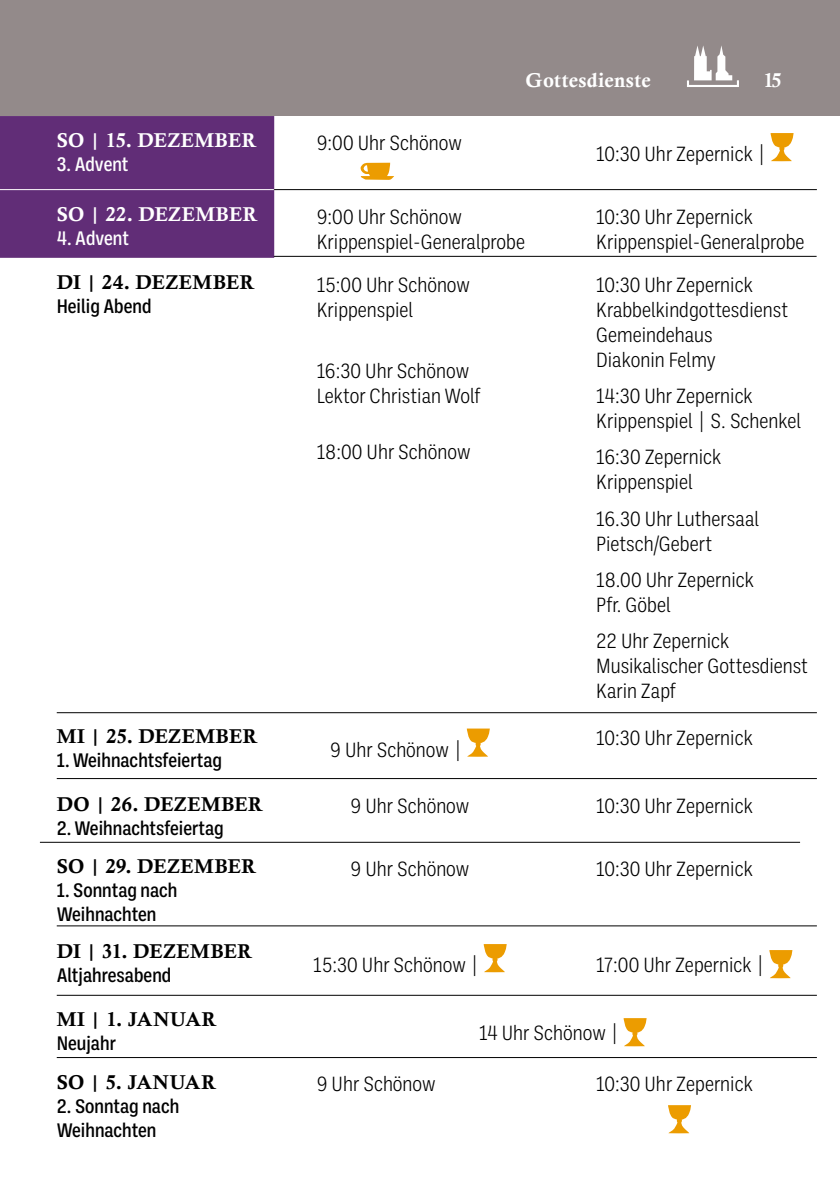
<style>
.page{position:relative;width:840px;height:1191px;background:#fff}
.page>*{position:absolute;margin:0;border:0;box-sizing:border-box;transform-origin:0 0}
.t1{font:300 21px/25px "Ballinger Condensed";color:#000}
.t2{font:500 20px/24px "Ballinger Condensed";color:#000}
.t3{font:20px "Calis MT Bol";letter-spacing:.015em;color:#000}
.t4{font:20px "Calis MT Bol";letter-spacing:.01em;color:#fff}
.t5{font:500 20px "Ballinger Condensed";letter-spacing:-.005em;color:#fff}
.t6{font:20px "Calis MT Bol";letter-spacing:.04em;color:#000}
</style>
<div class="page">
<div style="left:0;top:0;width:839px;height:116px;background:#938a8a"></div>
<svg style="left:687px;top:46px;width:51px;height:41px"></svg>
<div style="left:0;top:116px;width:274px;height:142px;background:#612d77"></div>
<svg style="left:360px;top:163px;width:34px;height:17px"></svg>
<svg style="left:770px;top:133px;width:23px;height:28px"></svg>
<svg style="left:466px;top:728px;width:23px;height:29px"></svg>
<svg style="left:483px;top:944px;width:23px;height:28px"></svg>
<svg style="left:769px;top:950px;width:22px;height:28px"></svg>
<svg style="left:623px;top:1018px;width:23px;height:28px"></svg>
<svg style="left:668px;top:1105px;width:22px;height:28px"></svg>
<hr style="left:57px;top:712px;width:759px;height:1px;background:#000">
<hr style="left:57px;top:778px;width:759px;height:1px;background:#000">
<hr style="left:57px;top:995px;width:759px;height:1px;background:#000">
<hr style="left:57px;top:925px;width:759px;height:1px;background:#000">
<hr style="left:40px;top:842px;width:759px;height:1px;background:#000">
<hr style="left:57px;top:1057px;width:759px;height:1px;background:#000">
<hr style="left:274px;top:256px;width:542px;height:1px;background:#000">
<hr style="left:274px;top:189px;width:542px;height:1px;background:#000">
<hr style="left:0;top:189px;width:274px;height:1px;background:#fff">
<p class="t4" style="left:57px;top:129px;width:201px">SO | 15. DEZEMBER</p>
<p class="t5" style="left:57px;top:153px;width:73px">3. Advent</p>
<p class="t4" style="left:57px;top:203px;width:202px">SO | 22. DEZEMBER</p>
<p class="t5" style="left:57px;top:227px;width:74px">4. Advent</p>
<p class="t3" style="left:57px;top:271px;width:199px">DI | 24. DEZEMBER</p>
<p class="t2" style="left:57px;top:294px;width:96px">Heilig Abend</p>
<p class="t3" style="left:57px;top:724px;width:202px">MI | 25. DEZEMBER</p>
<p class="t2" style="left:57px;top:748px;width:167px">1. Weihnachtsfeiertag</p>
<p class="t3" style="left:57px;top:792px;width:207px">DO | 26. DEZEMBER</p>
<p class="t2" style="left:57px;top:816px;width:168px">2. Weihnachtsfeiertag</p>
<p class="t3" style="left:57px;top:855px;width:201px">SO | 29. DEZEMBER</p>
<p class="t2" style="left:57px;top:878px;width:122px">1. Sonntag nach<br>Weihnachten</p>
<p class="t3" style="left:57px;top:940px;width:197px">DI | 31. DEZEMBER</p>
<p class="t2" style="left:57px;top:963px;width:116px">Altjahresabend</p>
<p class="t6" style="left:57px;top:1008px;width:161px">MI | 1. JANUAR</p>
<p class="t2" style="left:57px;top:1031px;width:61px">Neujahr</p>
<p class="t3" style="left:57px;top:1070px;width:161px">SO | 5. JANUAR</p>
<p class="t2" style="left:57px;top:1094px;width:124px">2. Sonntag nach<br>Weihnachten</p>
<p class="t1" style="left:316px;top:130px;width:146px">9:00 Uhr Schönow</p>
<p class="t4" style="left:525px;top:69px;width:127px">Gottesdienste</p>
<p class="t4" style="left:763px;top:69px;width:20px">15</p>
<p class="t1" style="left:596px;top:142px;width:172px">10:30 Uhr Zepernick |</p>
<p class="t1" style="left:316px;top:204px;width:210px">9:00 Uhr Schönow<br>Krippenspiel-Generalprobe</p>
<p class="t1" style="left:596px;top:204px;width:210px">10:30 Uhr Zepernick<br>Krippenspiel-Generalprobe</p>
<p class="t1" style="left:316px;top:272px;width:155px">15:00 Uhr Schönow<br>Krippenspiel</p>
<p class="t1" style="left:316px;top:358px;width:165px">16:30 Uhr Schönow<br>Lektor Christian Wolf</p>
<p class="t1" style="left:316px;top:439px;width:155px">18:00 Uhr Schönow</p>
<p class="t1" style="left:330px;top:737px;width:134px">9 Uhr Schönow |</p>
<p class="t1" style="left:596px;top:272px;width:193px">10:30 Uhr Zepernick<br>Krabbelkindgottesdienst<br>Gemeindehaus<br>Diakonin Felmy</p>
<p class="t1" style="left:596px;top:383px;width:206px">14:30 Uhr Zepernick<br>Krippenspiel | S. Schenkel</p>
<p class="t1" style="left:596px;top:445px;width:126px">16:30 Zepernick<br>Krippenspiel</p>
<p class="t1" style="left:596px;top:506px;width:164px">16.30 Uhr Luthersaal<br>Pietsch/Gebert</p>
<p class="t1" style="left:596px;top:567px;width:159px">18.00 Uhr Zepernick<br>Pfr. Göbel</p>
<p class="t1" style="left:596px;top:629px;width:213px">22 Uhr Zepernick<br>Musikalischer Gottesdienst<br>Karin Zapf</p>
<p class="t1" style="left:596px;top:726px;width:158px">10:30 Uhr Zepernick</p>
<p class="t1" style="left:350px;top:794px;width:120px">9 Uhr Schönow</p>
<p class="t1" style="left:596px;top:794px;width:158px">10:30 Uhr Zepernick</p>
<p class="t1" style="left:350px;top:856px;width:120px">9 Uhr Schönow</p>
<p class="t1" style="left:596px;top:856px;width:158px">10:30 Uhr Zepernick</p>
<p class="t1" style="left:313px;top:952px;width:168px">15:30 Uhr Schönow |</p>
<p class="t1" style="left:596px;top:952px;width:170px">17:00 Uhr Zepernick |</p>
<p class="t1" style="left:479px;top:1020px;width:142px">14 Uhr Schönow |</p>
<p class="t1" style="left:316px;top:1071px;width:120px">9 Uhr Schönow</p>
<p class="t1" style="left:596px;top:1071px;width:158px">10:30 Uhr Zepernick</p>
</div>
